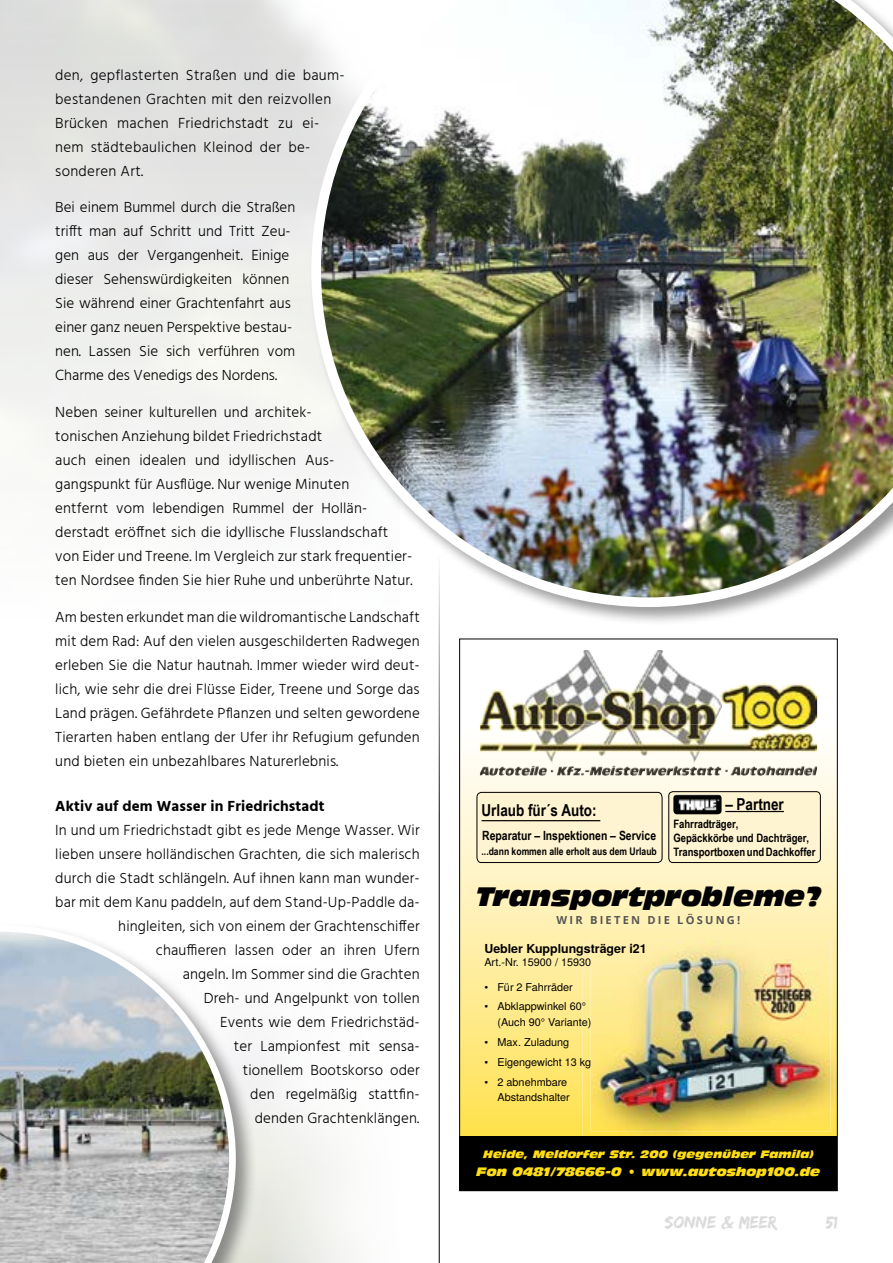
<style>
.page{position:relative;width:893px;height:1263px;background:#fff}
.page>*{position:absolute;margin:0;border:0;box-sizing:border-box;transform-origin:0 0}
.t1{font:italic 26.1px "Antique Olive Std Nord";color:#000;scale:.93 1}
.t2{font:18px "Edo SZ";color:#dadada}
.t3{font:700 16.5px "Arial Narrow";color:#000}
.t4{font:300 15px/24px "Hind";letter-spacing:.01em;color:#000}
.t5{font:700 15px "Hind";letter-spacing:.01em;color:#000}
.t6{font:700 12.75px "Arial Narrow";color:#000}
.t7{font:700 12.45px "Te X Gyre Heros";color:#000}
.t8{font:italic 12px "Antique Olive Std Nord";color:#ffde14}
.t9{font:700 11.55px/14px "Arial Narrow";color:#000}
.t10{font:700 11.1px "Open Sans";letter-spacing:.2em;color:#575756}
.t11{font:10.8px/15.5px "Te X Gyre Heros";color:#000}
.t12{font:italic 10.5px "Antique Olive Std Nord";color:#ffde14}
.t13{font:700 10.5px "Arial Narrow";color:#000}
</style>
<div class="page">
<img style="left:0;top:0;width:1px;height:578px">
<div style="left:308px;top:0;width:585px;height:627px;background:#000;opacity:.4"></div>
<img style="left:311px;top:0;width:582px;height:607px">
<div style="left:0;top:923px;width:258px;height:340px;background:#000;opacity:.4"></div>
<svg style="left:0;top:925px;width:236px;height:338px"></svg>
<hr style="left:439px;top:553px;width:1px;height:710px;background:#000">
<svg style="left:461px;top:650px;width:375px;height:486px"></svg>
<img style="left:605px;top:650px;width:51px;height:42px">
<img style="left:601px;top:725px;width:210px;height:6px">
<img style="left:582px;top:940px;width:254px;height:196px">
<img style="left:591px;top:937px;width:239px;height:194px">
<div style="left:460px;top:1136px;width:377px;height:55px;background:#000"></div>
<div style="left:669px;top:792px;width:151px;height:70px;background:#fff4d1;border-radius:4px"></div>
<hr style="left:725px;top:811px;width:59px;height:1px;background:#000">
<div style="left:668px;top:791px;width:153px;height:72px;border:1px solid #000;border-radius:4px"></div>
<div style="left:476px;top:792px;width:187px;height:71px;background:#fff4d1"></div>
<img style="left:673px;top:794px;width:49px;height:20px">
<img style="left:747px;top:960px;width:73px;height:61px">
<p class="t4" style="left:55px;top:63px;width:291px">den, gepflasterten Straßen und die baum&shy;bestandenen Grachten mit den reizvollen Brücken machen Friedrichstadt zu ei&shy;nem städtebaulichen Kleinod der be&shy;sonderen Art.</p>
<p class="t4" style="left:55px;top:196px;width:242px">Bei einem Bummel durch die Straßen trifft man auf Schritt und Tritt Zeu&shy;gen aus der Vergangenheit. Einige dieser Sehenswürdigkeiten können Sie während einer Grachtenfahrt aus einer ganz neuen Perspektive bestau&shy;nen. Lassen Sie sich verführen vom Charme des Venedigs des Nordens.</p>
<p class="t4" style="left:55px;top:401px;width:359px">Neben seiner kulturellen und architek-<br>tonischen Anziehung bildet Friedrichstadt<br>auch einen idealen und idyllischen Aus&shy;gangspunkt für Ausflüge. Nur wenige Minuten<br>entfernt vom lebendigen Rummel der Hollän&shy;derstadt eröffnet sich die idyllische Flusslandschaft von Eider und Treene. Im Vergleich zur stark frequentier&shy;ten Nordsee finden Sie hier Ruhe und unberührte Natur.</p>
<p class="t4" style="left:55px;top:606px;width:366px;text-align:justify">Am besten erkundet man die wildromantische Landschaft mit dem Rad: Auf den vielen ausgeschilderten Radwegen erleben Sie die Natur hautnah. Immer wieder wird deut&shy;lich, wie sehr die drei Flüsse Eider, Treene und Sorge das Land prägen. Gefährdete Pflanzen und selten gewordene Tierarten haben entlang der Ufer ihr Refugium gefunden und bieten ein unbezahlbares Naturerlebnis.</p>
<p class="t5" style="left:55px;top:797px;width:271px">Aktiv auf dem Wasser in Friedrichstadt</p>
<p class="t4" style="left:55px;top:819px;width:366px;text-align:right">In und um Friedrichstadt gibt es jede Menge Wasser. Wir lieben unsere holländischen Grachten, die sich malerisch durch die Stadt schlängeln. Auf ihnen kann man wunder&shy;bar mit dem Kanu paddeln, auf dem Stand-Up-Paddle da&shy;hingleiten, sich von einem der Grachtenschiffer chauffieren lassen oder an ihren Ufern<br>angeln. Im Sommer sind die Grachten<br>Dreh- und Angelpunkt von tollen<br>Events wie dem Friedrichstäd-<br>ter Lampionfest mit sensa-<br>tionellem Bootskorso oder<br>den regelmäßig stattfin-<br>denden Grachtenklängen.</p>
<p class="t3" style="left:482px;top:797px;width:117px">Urlaub für´s Auto:</p>
<p class="t6" style="left:482px;top:826px;width:175px">Reparatur – Inspektionen – Service</p>
<p class="t13" style="left:482px;top:843px;width:177px">...dann kommen alle erholt aus dem Urlaub</p>
<p class="t3" style="left:725px;top:791px;width:60px">– Partner</p>
<p class="t9" style="left:673px;top:816px;width:144px">Fahrradträger,<br>Gepäckkörbe und Dachträger,<br>Transportboxen und Dachkoffer</p>
<h1 class="t1" style="left:476px;top:879px;width:372px">Transportprobleme?</h1>
<p class="t10" style="left:557px;top:912px;width:185px">WIR BIETEN DIE LÖSUNG!</p>
<p class="t7" style="left:484px;top:939px;width:164px">Uebler Kupplungsträger i21</p>
<p class="t11" style="left:484px;top:954px;width:108px">Art.-Nr. 15900 / 15930</p>
<p class="t11" style="left:484px;top:978px;width:90px">• Für 2 Fahrräder</p>
<p class="t11" style="left:498px;top:998px;width:95px;text-indent:-13px">• Abklappwinkel 60° (Auch 90° Variante)</p>
<p class="t11" style="left:484px;top:1033px;width:86px">• Max. Zuladung</p>
<p class="t11" style="left:484px;top:1053px;width:108px">• Eigengewicht 13 kg</p>
<p class="t11" style="left:484px;top:1073px;width:87px;text-align:right">• 2 abnehmbare<br>Abstandshalter</p>
<p class="t12" style="left:483px;top:1147px;width:332px">Heide, Meldorfer Str. 200 (gegenüber Famila)</p>
<p class="t8" style="left:477px;top:1164px;width:345px">Fon 0481/78666-0 • www.autoshop100.de</p>
<p class="t2" style="left:665px;top:1212px;width:113px">Sonne &amp; Meer</p>
<p class="t2" style="left:825px;top:1212px;width:14px">51</p>
</div>
